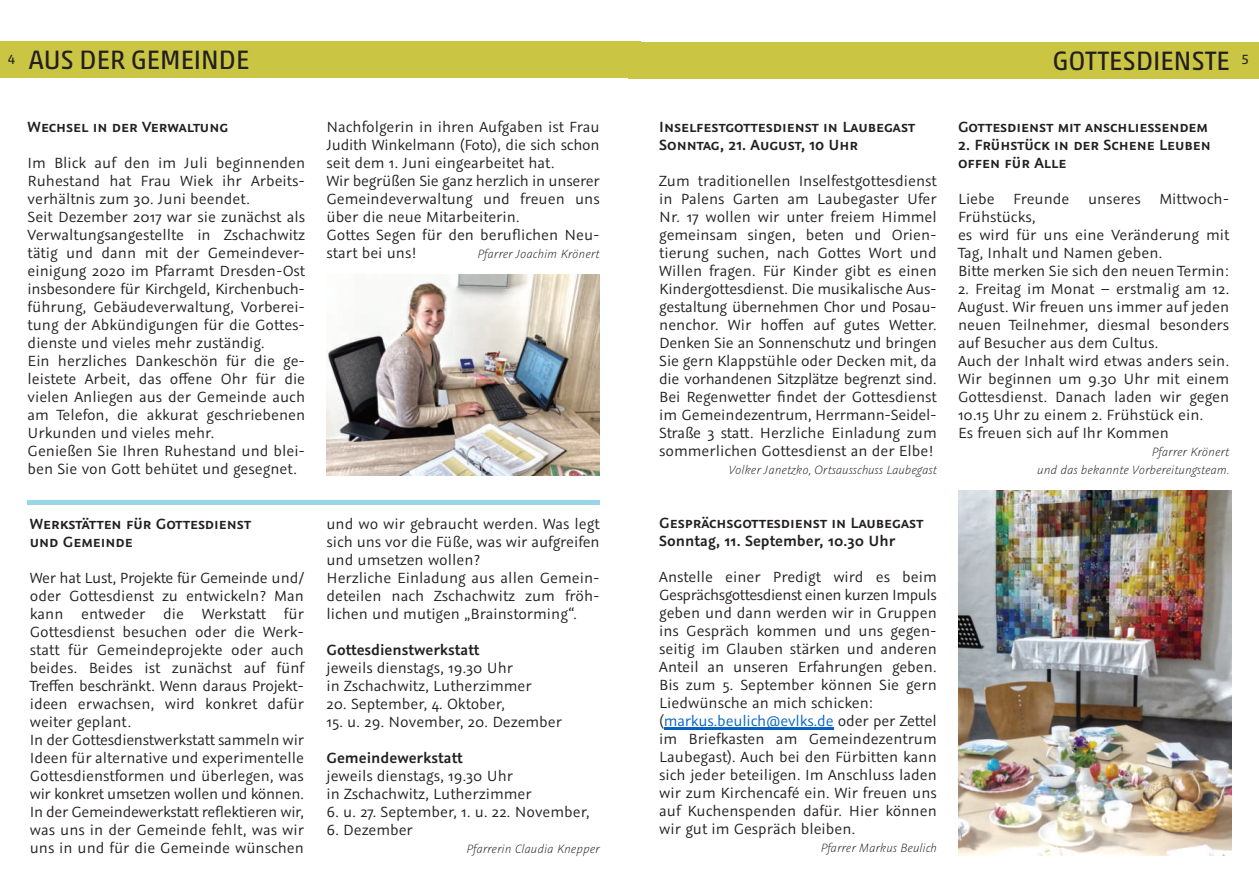
<style>
.page{position:relative;width:1259px;height:890px;background:#fff}
.page>*{position:absolute;margin:0;border:0;box-sizing:border-box;transform-origin:0 0}
.t1{font:27px "Akko Pro";color:#231f20}
.t2{font:16.5px/18px "Graublau Sans";color:#231f20}
.t3{font:600 16.5px/18px "Graublau Sans";color:#231f20}
.t4{font:italic 300 13.5px/18px "Graublau Sans";color:#231f20;text-align:right}
.s1{color:#0563c1}
</style>
<div class="page">
<div style="left:0;top:42px;width:641px;height:36px;background:#cac643"></div>
<div style="left:628px;top:42px;width:631px;height:37px;background:#cac643"></div>
<hr style="left:664px;top:727px;width:169px;height:2px;background:#0563c1">
<img style="left:958px;top:490px;width:273px;height:365px">
<hr style="left:28px;top:500px;width:572px;height:4px;background:#99d7e8">
<img style="left:326px;top:275px;width:274px;height:201px">
<h1 class="t1" style="left:8px;top:49px;width:243px"><sup>4</sup> AUS DER GEMEINDE</h1>
<h1 class="t1" style="left:1052px;top:49px;width:198px">GOTTESDIENSTE <sup>5</sup></h1>
<p class="t3" style="left:28px;top:118px;width:202px">Wechsel in der Verwaltung</p>
<p class="t2" style="left:28px;top:154px;width:279px">Im Blick auf den im Juli beginnenden Ruhestand hat Frau Wiek ihr Arbeits&shy;verhältnis zum 30. Juni beendet.<br>Seit Dezember 2017 war sie zunächst als Verwaltungsangestellte in Zschachwitz tätig und dann mit der Gemeindever&shy;einigung 2020 im Pfarramt Dresden-Ost insbesondere für Kirchgeld, Kirchenbuch&shy;führung, Gebäudeverwaltung, Vorberei&shy;tung der Abkündigungen für die Gottes&shy;dienste und vieles mehr zuständig.<br>Ein herzliches Dankeschön für die ge&shy;leistete Arbeit, das offene Ohr für die vielen Anliegen aus der Gemeinde auch am Telefon, die akkurat geschriebenen Urkunden und vieles mehr.<br>Genießen Sie Ihren Ruhestand und blei&shy;ben Sie von Gott behütet und gesegnet.</p>
<p class="t3" style="left:30px;top:514px;width:223px">Werkstätten für Gottesdienst und Gemeinde</p>
<p class="t2" style="left:30px;top:568px;width:276px">Wer hat Lust, Projekte für Gemeinde und/ oder Gottesdienst zu entwickeln? Man kann entweder die Werkstatt für Gottesdienst besuchen oder die Werk&shy;statt für Gemeindeprojekte oder auch beides. Beides ist zunächst auf fünf Treffen beschränkt. Wenn daraus Projekt&shy;ideen erwachsen, wird konkret dafür weiter geplant.<br>In der Gottesdienstwerkstatt sammeln wir Ideen für alternative und experimentelle Gottesdienstformen und überlegen, was wir konkret umsetzen wollen und können.<br>In der Gemeindewerkstatt reflektieren wir, was uns in der Gemeinde fehlt, was wir uns in und für die Gemeinde wünschen</p>
<p class="t2" style="left:326px;top:118px;width:275px">Nachfolgerin in ihren Aufgaben ist Frau Judith Winkelmann (Foto), die sich schon seit dem 1. Juni eingearbeitet hat.<br>Wir begrüßen Sie ganz herzlich in unserer Gemeindeverwaltung und freuen uns über die neue Mitarbeiterin.<br>Gottes Segen für den beruflichen Neu&shy;start bei uns!</p>
<p class="t4" style="left:477px;top:245px;width:124px">Pfarrer Joachim Krönert</p>
<p class="t2" style="left:326px;top:514px;width:275px">und wo wir gebraucht werden. Was legt sich uns vor die Füße, was wir aufgreifen und umsetzen wollen?<br>Herzliche Einladung aus allen Gemein&shy;deteilen nach Zschachwitz zum fröh&shy;lichen und mutigen „Brainstorming“.</p>
<p class="t3" style="left:326px;top:640px;width:155px">Gottesdienstwerkstatt</p>
<p class="t2" style="left:326px;top:658px;width:207px">jeweils dienstags, 19.30 Uhr<br>in Zschachwitz, Lutherzimmer</p>
<p class="t2" style="left:326px;top:694px;width:180px">20. September, 4. Oktober,</p>
<p class="t2" style="left:326px;top:712px;width:237px">15. u. 29. November, 20. Dezember</p>
<p class="t3" style="left:326px;top:748px;width:138px">Gemeindewerkstatt</p>
<p class="t2" style="left:326px;top:766px;width:207px">jeweils dienstags, 19.30 Uhr<br>in Zschachwitz, Lutherzimmer</p>
<p class="t2" style="left:326px;top:802px;width:265px">6. u. 27. September, 1. u. 22. November,</p>
<p class="t2" style="left:326px;top:820px;width:88px">6. Dezember</p>
<p class="t4" style="left:466px;top:839px;width:135px">Pfarrerin Claudia Knepper</p>
<p class="t3" style="left:659px;top:118px;width:257px">Inselfestgottesdienst in Laubegast<br>Sonntag, 21. August, 10 Uhr</p>
<p class="t2" style="left:659px;top:172px;width:279px;text-align:justify">Zum traditionellen Inselfestgottesdienst in Palens Garten am Laubegaster Ufer Nr. 17 wollen wir unter freiem Himmel gemeinsam singen, beten und Orien&shy;tierung suchen, nach Gottes Wort und Willen fragen. Für Kinder gibt es einen Kindergottesdienst. Die musikalische Aus&shy;gestaltung übernehmen Chor und Posau&shy;nenchor. Wir hoffen auf gutes Wetter.<br>Denken Sie an Sonnenschutz und bringen Sie gern Klappstühle oder Decken mit, da die vorhandenen Sitzplätze begrenzt sind.<br>Bei Regenwetter findet der Gottesdienst im Gemeindezentrum, Herrmann-Seidel-Straße 3 statt. Herzliche Einladung zum sommerlichen Gottesdienst an der Elbe!</p>
<p class="t4" style="left:728px;top:461px;width:210px">Volker Janetzko, Ortsausschuss Laubegast</p>
<p class="t3" style="left:659px;top:514px;width:265px">Gesprächsgottesdienst in Laubegast<br>Sonntag, 11. September, 10.30 Uhr</p>
<p class="t2" style="left:659px;top:568px;width:279px">Anstelle einer Predigt wird es beim Gesprächsgottesdienst einen kurzen Impuls geben und dann werden wir in Gruppen ins Gespräch kommen und uns gegen&shy;seitig im Glauben stärken und anderen Anteil an unseren Erfahrungen geben.<br>Bis zum 5. September können Sie gern Liedwünsche an mich schicken: (<span class="s1">markus.beulich@evlks.de</span> oder per Zettel im Briefkasten am Gemeindezentrum Laubegast). Auch bei den Fürbitten kann sich jeder beteiligen. Im Anschluss laden wir zum Kirchencafé ein. Wir freuen uns auf Kuchenspenden dafür. Hier können wir gut im Gespräch bleiben.</p>
<p class="t4" style="left:820px;top:839px;width:118px">Pfarrer Markus Beulich</p>
<p class="t3" style="left:958px;top:118px;width:251px">Gottesdienst mit anschließendem</p>
<p class="t3" style="left:958px;top:136px;width:254px">2. Frühstück in der Schene Leuben offen für Alle</p>
<p class="t2" style="left:958px;top:190px;width:273px">Liebe Freunde unseres Mittwoch-<br>Frühstücks,<br>es wird für uns eine Veränderung mit<br>Tag, Inhalt und Namen geben.<br>Bitte merken Sie sich den neuen Termin:</p>
<p class="t2" style="left:958px;top:280px;width:273px">2. Freitag im Monat – erstmalig am 12.<br>August. Wir freuen uns immer auf jeden neuen Teilnehmer, diesmal besonders auf Besucher aus dem Cultus.<br>Auch der Inhalt wird etwas anders sein.<br>Wir beginnen um 9.30 Uhr mit einem Gottesdienst. Danach laden wir gegen 10.15 Uhr zu einem 2. Frühstück ein.<br>Es freuen sich auf Ihr Kommen</p>
<p class="t4" style="left:1037px;top:443px;width:193px">Pfarrer Krönert<br>und das bekannte Vorbereitungsteam.</p>
</div>
